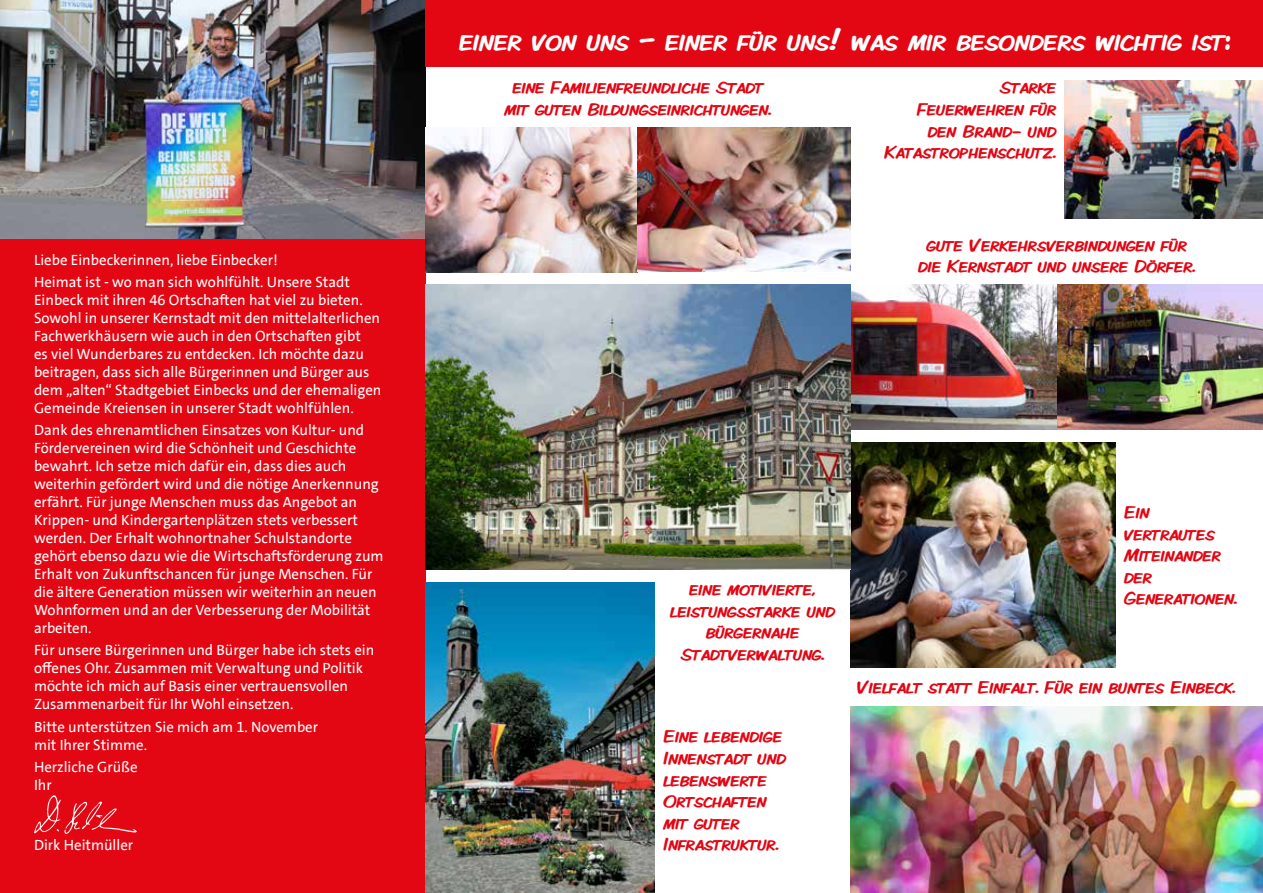
<style>
.page{position:relative;width:1263px;height:893px;background:#fff}
.page>*{position:absolute;margin:0;border:0;box-sizing:border-box;transform-origin:0 0}
.t1{font:27px "Komika Display Kaps";color:#fff}
.t2{font:18px/21.6px "Komika Display Kaps";color:#e30613;text-align:center}
.t3{font:15px/18px "SPD The Sans";color:#fff}
</style>
<div class="page">
<div style="left:0;top:0;width:425px;height:893px;background:#e30613"></div>
<svg style="left:34px;top:795px;width:103px;height:39px"></svg>
<img style="left:0;top:0;width:425px;height:238px">
<div style="left:425px;top:0;width:838px;height:67px;background:#e30613"></div>
<img style="left:425px;top:128px;width:425px;height:144px">
<img style="left:1065px;top:81px;width:198px;height:137px">
<img style="left:850px;top:285px;width:413px;height:144px">
<img style="left:850px;top:707px;width:413px;height:186px">
<img style="left:425px;top:583px;width:230px;height:310px">
<img style="left:850px;top:442px;width:265px;height:226px">
<img style="left:425px;top:285px;width:425px;height:285px">
<p class="t3" style="left:34px;top:249px;width:317px;line-height:22.2px">Liebe Einbeckerinnen, liebe Einbecker!<br>Heimat ist - wo man sich wohlfühlt. Unsere Stadt</p>
<p class="t3" style="left:34px;top:291px;width:349px">Einbeck mit ihren 46 Ortschaften hat viel zu bieten.<br>Sowohl in unserer Kernstadt mit den mittelalterlichen Fachwerkhäusern wie auch in den Ortschaften gibt<br>es viel Wunderbares zu entdecken. Ich möchte dazu beitragen, dass sich alle Bürgerinnen und Bürger aus dem „alten“ Stadtgebiet Einbecks und der ehemaligen Gemeinde Kreiensen in unserer Stadt wohlfühlen.</p>
<p class="t3" style="left:34px;top:421px;width:351px">Dank des ehrenamtlichen Einsatzes von Kultur- und Fördervereinen wird die Schönheit und Geschichte bewahrt. Ich setze mich dafür ein, dass dies auch weiterhin gefördert wird und die nötige Anerkennung erfährt. Für junge Menschen muss das Angebot an Krippen- und Kindergartenplätzen stets verbessert werden. Der Erhalt wohnortnaher Schulstandorte gehört ebenso dazu wie die Wirtschaftsförderung zum Erhalt von Zukunftschancen für junge Menschen. Für die ältere Generation müssen wir weiterhin an neuen Wohnformen und an der Verbesserung der Mobilität arbeiten.</p>
<p class="t3" style="left:34px;top:641px;width:342px">Für unsere Bürgerinnen und Bürger habe ich stets ein offenes Ohr. Zusammen mit Verwaltung und Politik möchte ich mich auf Basis einer vertrauensvollen Zusammenarbeit für Ihr Wohl einsetzen.</p>
<p class="t3" style="left:34px;top:718px;width:286px">Bitte unterstützen Sie mich am 1. November mit Ihrer Stimme.</p>
<p class="t3" style="left:34px;top:758px;width:105px">Herzliche Grüße<br>Ihr</p>
<p class="t3" style="left:34px;top:836px;width:101px">Dirk Heitmüller</p>
<h1 class="t1" style="left:459px;top:25px;width:771px">einer von uns – einer für uns! was mir besonders wichtig ist:</h1>
<p class="t2" style="left:504px;top:76px;width:268px">eine Familienfreundliche Stadt mit guten Bildungseinrichtungen.</p>
<p class="t2" style="left:884px;top:76px;width:174px;text-align:right">Starke<br>Feuerwehren für den Brand- und<br>Katastrophenschutz.</p>
<p class="t2" style="left:918px;top:233px;width:279px">gute Verkehrsverbindungen für die Kernstadt und unsere Dörfer.</p>
<p class="t2" style="left:670px;top:578px;width:166px">eine motivierte, leistungsstarke und bürgernahe<br>Stadtverwaltung.</p>
<p class="t2" style="left:663px;top:725px;width:124px;text-align:left">Eine lebendige<br>Innenstadt und lebenswerte<br>Ortschaften mit guter<br>Infrastruktur.</p>
<p class="t2" style="left:1124px;top:501px;width:114px;text-align:left">Ein vertrautes<br>Miteinander der<br>Generationen.</p>
<p class="t2" style="left:857px;top:676px;width:380px">Vielfalt statt Einfalt. Für ein buntes Einbeck.</p>
</div>
